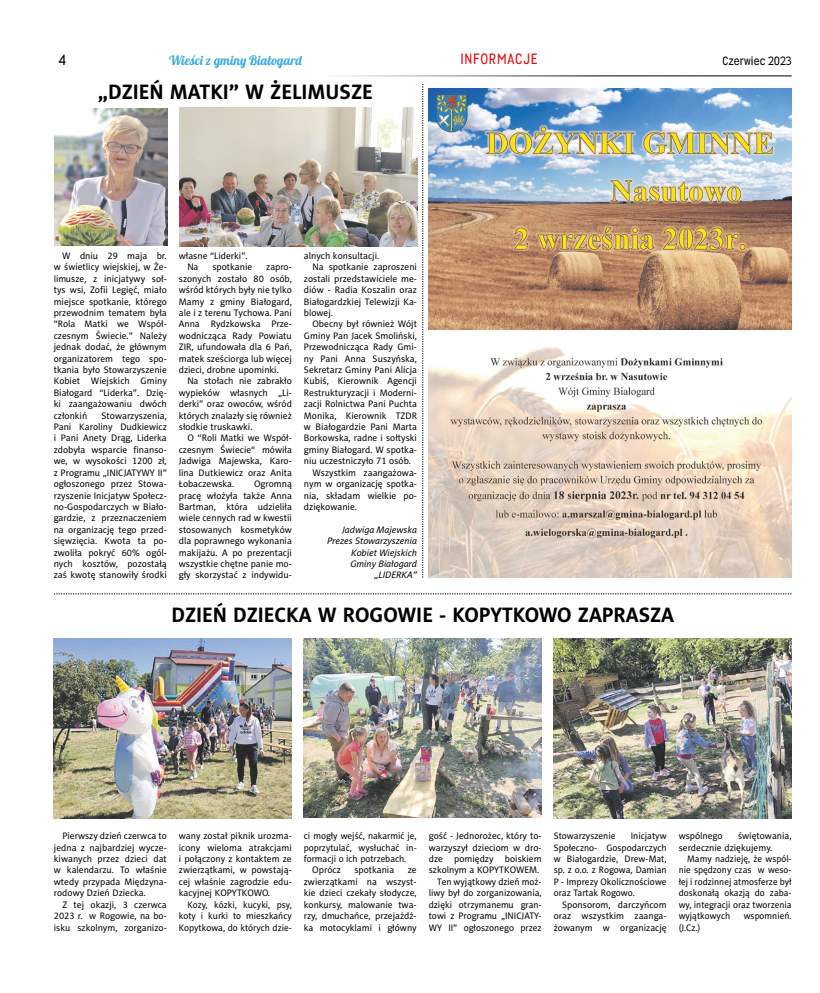
<style>
.page{position:relative;width:820px;height:993px;background:#fff}
.page>*{position:absolute;margin:0;border:0;box-sizing:border-box;transform-origin:0 0}
.t1{font:700 21px "Naomi Sans EFN";color:#000}
.t2{font:15px "Wyvern Rg";letter-spacing:.05em;color:#e30f13}
.t3{font:15px "Wyvern Rg";color:#000}
.t4{font:13px "Lobster 1.4";color:#3bace2}
.t5{font:12px "Wyvern Rg";color:#000}
.t6{font:9.5px/11.4px "Naomi Sans EFN";color:#000;text-align:justify}
.t7{font:italic 9.5px/11.4px "Naomi Sans EFN";color:#000;text-align:right}
</style>
<div class="page">
<hr style="left:325px;top:75px;width:466px;height:1px;background:#000">
<svg style="left:54px;top:593px;width:737px;height:1px"></svg>
<svg style="left:422px;top:84px;width:1px;height:493px"></svg>
<img style="left:303px;top:638px;width:238px;height:179px">
<img style="left:53px;top:638px;width:238px;height:180px">
<img style="left:553px;top:638px;width:238px;height:180px">
<img style="left:428px;top:88px;width:363px;height:241px">
<img style="left:428px;top:347px;width:363px;height:230px">
<img style="left:54px;top:108px;width:113px;height:137px">
<img style="left:179px;top:108px;width:238px;height:138px">
<h2 class="t3" style="left:58px;top:51px;width:9px">4</h2>
<h3 class="t4" style="left:169px;top:52px;width:134px">Wieści z gminy Białogard</h3>
<h2 class="t2" style="left:460px;top:50px;width:79px">INFORMACJE</h2>
<p class="t5" style="left:722px;top:53px;width:71px">Czerwiec 2023</p>
<h1 class="t1" style="left:98px;top:79px;width:276px">„DZIEŃ MATKI” W ŻELIMUSZE</h1>
<p class="t6" style="left:54px;top:250px;width:114px;text-indent:9px">W dniu 29 maja br. w świetlicy wiejskiej, w Że&shy;limusze, z inicjatywy soł&shy;tys wsi, Zofii Legięć, miało miejsce spotkanie, którego przewodnim tematem była “Rola Matki we Współ&shy;czesnym Świecie.” Należy jednak dodać, że głównym organizatorem tego spo&shy;tkania było Stowarzyszenie Kobiet Wiejskich Gminy Białogard “Liderka”. Dzię&shy;ki zaangażowaniu dwóch członkiń</p>
<p class="t6" style="left:54px;top:409px;width:114px;text-indent:48px">Stowarzyszenia, Pani Karoliny Dudkiewicz i Pani Anety Drąg, Liderka zdobyła wsparcie finanso&shy;we, w wysokości 1200 zł, z Programu „INICJATYWY II” ogłoszonego przez Stowa&shy;rzyszenie Inicjatyw Społecz&shy;no-Gospodarczych w Biało&shy;gardzie, z przeznaczeniem na organizację tego przed&shy;sięwzięcia. Kwota ta po&shy;zwoliła pokryć 60% ogól&shy;nych kosztów, pozostałą zaś kwotę stanowiły środki</p>
<p class="t6" style="left:187px;top:250px;width:62px;text-indent:-9px">własne “Liderki”.<br>Na</p>
<p class="t6" style="left:212px;top:261px;width:41px">spotkanie</p>
<p class="t6" style="left:179px;top:261px;width:114px;text-indent:87px">zapro&shy;szonych zostało 80 osób, wśród których były nie tylko Mamy z gminy Białogard, ale i z terenu Tychowa. Pani Anna Rydzkowska Prze&shy;wodnicząca Rady Powiatu ZIR, ufundowała dla 6 Pań, matek sześciorga lub więcej dzieci, drobne upominki.</p>
<p class="t6" style="left:179px;top:375px;width:114px;text-indent:9px">Na stołach nie zabrakło wypieków własnych „Li&shy;derki” oraz owoców, wśród których znalazły się również słodkie truskawki.</p>
<p class="t6" style="left:179px;top:432px;width:114px;text-indent:9px">O “Roli Matki we Współ&shy;czesnym Świecie“ mówiła Jadwiga Majewska, Karo&shy;lina Dutkiewicz oraz Anita Łobaczewska.</p>
<p class="t6" style="left:179px;top:478px;width:114px;text-indent:75px">Ogromną pracę włożyła także Anna Bartman, która udzieliła wiele cennych rad w kwestii stosowanych kosmetyków dla poprawnego wykonania makijażu. A po prezentacji wszystkie chętne panie mo&shy;gły skorzystać z indywidu-</p>
<p class="t6" style="left:304px;top:250px;width:77px">alnych konsultacji.</p>
<p class="t6" style="left:312px;top:261px;width:106px">Na spotkanie zaproszeni</p>
<p class="t6" style="left:304px;top:272px;width:114px">zostali przedstawiciele me-</p>
<p class="t6" style="left:304px;top:284px;width:114px">diów - Radia Koszalin oraz</p>
<p class="t6" style="left:304px;top:295px;width:114px">Białogardzkiej Telewizji Ka-</p>
<p class="t6" style="left:304px;top:307px;width:31px">blowej.</p>
<p class="t6" style="left:312px;top:318px;width:106px">Obecny był również Wójt</p>
<p class="t6" style="left:304px;top:329px;width:114px">Gminy Pan Jacek Smoliński,</p>
<p class="t6" style="left:304px;top:341px;width:114px">Przewodnicząca Rady Gmi-</p>
<p class="t6" style="left:304px;top:352px;width:114px">ny Pani Anna Suszyńska,</p>
<p class="t6" style="left:304px;top:364px;width:114px">Sekretarz Gminy Pani Alicja</p>
<p class="t6" style="left:304px;top:375px;width:114px">Kubiś, Kierownik Agencji</p>
<p class="t6" style="left:304px;top:386px;width:114px">Restrukturyzacji i Moderni-</p>
<p class="t6" style="left:304px;top:398px;width:114px">zacji Rolnictwa Pani Puchta</p>
<p class="t6" style="left:304px;top:409px;width:114px">Monika, Kierownik TZDR</p>
<p class="t6" style="left:304px;top:421px;width:114px">w Białogardzie Pani Marta</p>
<p class="t6" style="left:304px;top:432px;width:114px">Borkowska, radne i sołtyski</p>
<p class="t6" style="left:304px;top:443px;width:114px">gminy Białogard. W spotka-</p>
<p class="t6" style="left:304px;top:455px;width:108px">niu uczestniczyło 71 osób.</p>
<p class="t6" style="left:312px;top:466px;width:106px">Wszystkim zaangażowa-</p>
<p class="t6" style="left:304px;top:478px;width:114px">nym w organizację spotka-</p>
<p class="t6" style="left:304px;top:489px;width:114px">nia, składam wielkie po-</p>
<p class="t6" style="left:304px;top:500px;width:55px">dziękowanie.</p>
<p class="t7" style="left:327px;top:523px;width:91px">Jadwiga Majewska<br>Prezes Stowarzyszenia<br>Kobiet Wiejskich<br>Gminy Białogard „LIDERKA”</p>
<h1 class="t1" style="left:171px;top:602px;width:504px">DZIEŃ DZIECKA W ROGOWIE - KOPYTKOWO ZAPRASZA</h1>
<p class="t6" style="left:54px;top:829px;width:114px;text-indent:9px">Pierwszy dzień czerwca to jedna z najbardziej wycze&shy;kiwanych przez dzieci dat w kalendarzu. To właśnie wtedy przypada Międzyna&shy;rodowy Dzień Dziecka.</p>
<p class="t6" style="left:54px;top:898px;width:114px;text-indent:9px">Z tej okazji, 3 czerwca 2023 r. w Rogowie, na bo&shy;isku szkolnym, zorganizo-</p>
<p class="t6" style="left:179px;top:829px;width:114px">wany został piknik urozma&shy;icony wieloma atrakcjami i połączony z kontaktem ze zwierzątkami, w powstają&shy;cej właśnie zagrodzie edu&shy;kacyjnej KOPYTKOWO.</p>
<p class="t6" style="left:179px;top:898px;width:114px;text-indent:9px">Kozy, kózki, kucyki, psy, koty i kurki to mieszkańcy Kopytkowa, do których dzie-</p>
<p class="t6" style="left:304px;top:829px;width:114px">ci mogły wejść, nakarmić je,</p>
<p class="t6" style="left:304px;top:841px;width:114px">poprzytulać, wysłuchać in-</p>
<p class="t6" style="left:304px;top:852px;width:104px">formacji o ich potrzebach.</p>
<p class="t6" style="left:312px;top:864px;width:30px">Oprócz</p>
<p class="t6" style="left:354px;top:864px;width:41px">spotkania</p>
<p class="t6" style="left:304px;top:864px;width:114px;text-indent:104px">ze zwierzątkami na wszyst&shy;kie dzieci czekały słodycze, konkursy, malowanie twa&shy;rzy, dmuchańce, przejażdż&shy;ka motocyklami i główny</p>
<p class="t6" style="left:428px;top:829px;width:114px;text-align:right">gość - Jednorożec, który to&shy;warzyszył dzieciom w dro&shy;dze pomiędzy boiskiem szkolnym a KOPYTKOWEM.<br>Ten wyjątkowy dzień moż&shy;liwy był do zorganizowania, dzięki otrzymanemu gran&shy;towi z Programu „INICJATY-<br>WY II” ogłoszonego przez</p>
<p class="t6" style="left:553px;top:829px;width:63px">Stowarzyszenie</p>
<p class="t6" style="left:553px;top:829px;width:114px;text-indent:77px">Inicjatyw Społeczno- Gospodarczych w Białogardzie, Drew-Mat, sp. z o.o. z Rogowa, Damian P - Imprezy Okolicznościowe oraz Tartak Rogowo.</p>
<p class="t6" style="left:553px;top:898px;width:114px;text-indent:9px">Sponsorom, darczyńcom oraz wszystkim zaanga&shy;żowanym w organizację</p>
<p class="t6" style="left:678px;top:829px;width:114px;text-indent:59px">świętowania, serdecznie dziękujemy.</p>
<p class="t6" style="left:678px;top:852px;width:114px;text-indent:9px">Mamy nadzieję, że wspól&shy;nie spędzony czas w weso&shy;łej i rodzinnej atmosferze był doskonałą okazją do zaba&shy;wy, integracji oraz tworzenia wyjątkowych</p>
<p class="t6" style="left:678px;top:829px;width:45px">wspólnego</p>
<p class="t6" style="left:743px;top:909px;width:49px">wspomnień.</p>
<p class="t6" style="left:678px;top:921px;width:23px">(J.Cz.)</p>
</div>
